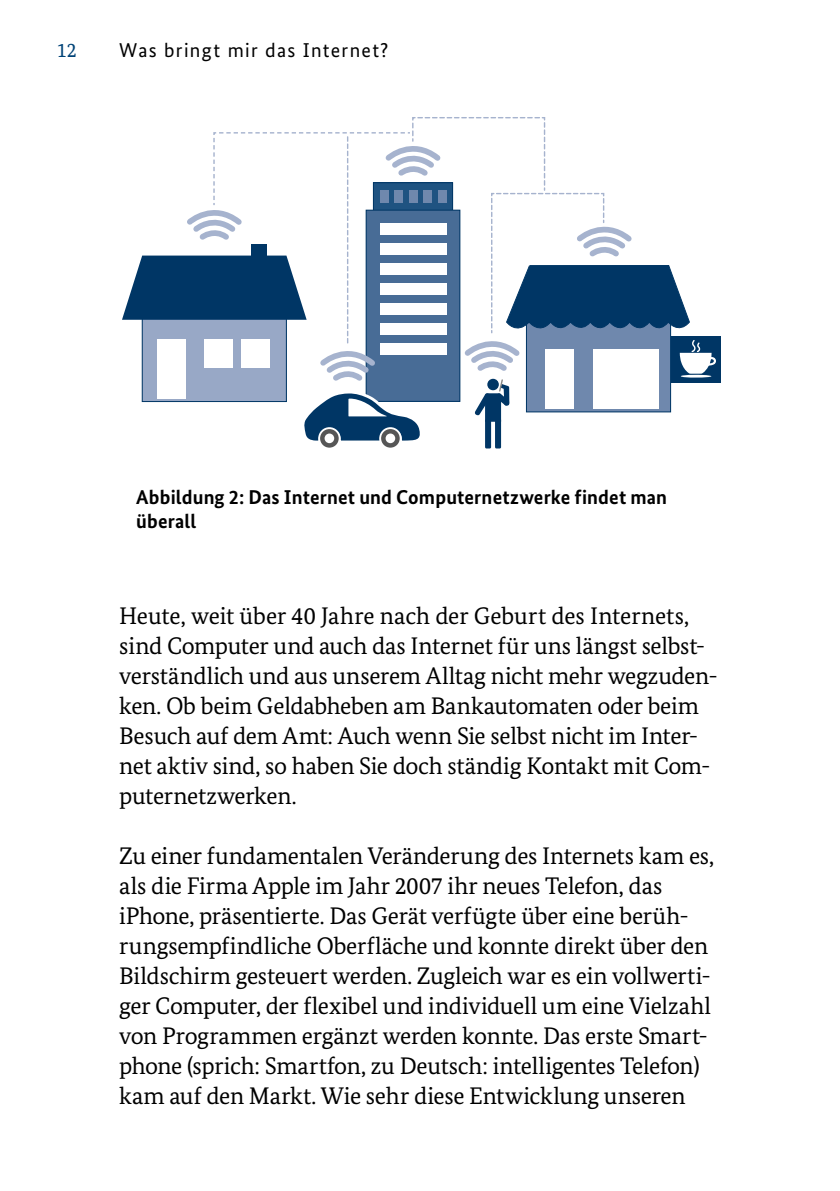
<style>
.page{position:relative;width:840px;height:1191px;background:#fff}
.page>*{position:absolute;margin:0;border:0;box-sizing:border-box;transform-origin:0 0}
.C-02-p-Fließtext{font:24px/30px "Bundes Serif";letter-spacing:-.01em;color:#000}
.D-03-Grafikhead{font:700 20px/24px "Bundes Sans";letter-spacing:.01em;color:#000}
.t1{font:20px "Bundes Sans";letter-spacing:.065em;color:#000}
.t2{font:20px "Bundes Serif";color:#004377}
</style>
<div class="page">
<div style="left:666px;top:336px;width:54px;height:47px;background:#003665"></div>
<div style="left:318px;top:427px;width:22px;height:22px;border:2px solid #fff;border-radius:50%"></div>
<div style="left:379px;top:427px;width:22px;height:22px;border:2px solid #fff;border-radius:50%"></div>
<svg style="left:122px;top:117px;width:594px;height:331px"></svg>
<div style="left:251px;top:244px;width:16px;height:19px;background:#003665"></div>
<p class="t2" style="left:57px;top:38px;width:21px">12</p>
<p class="t1" style="left:119px;top:38px;width:270px">Was bringt mir das Internet?</p>
<p class="D-03-Grafikhead" style="left:136px;top:484px;width:532px">Abbildung 2: Das Internet und Computernetzwerke findet man überall</p>
<p class="C-02-p-Fließtext" style="left:119px;top:600px;width:599px">Heute, weit über 40 Jahre nach der Geburt des Internets, sind Computer und auch das Internet für uns längst selbst&shy;verständlich und aus unserem Alltag nicht mehr wegzuden&shy;ken. Ob beim Geldabheben am Bankautomaten oder beim Besuch auf dem Amt: Auch wenn Sie selbst nicht im Inter&shy;net aktiv sind, so haben Sie doch ständig Kontakt mit Com&shy;puternetzwerken.</p>
<p class="C-02-p-Fließtext" style="left:119px;top:840px;width:596px">Zu einer fundamentalen Veränderung des Internets kam es, als die Firma Apple im Jahr 2007 ihr neues Telefon, das iPhone, präsentierte. Das Gerät verfügte über eine berüh&shy;rungsempfindliche Oberfläche und konnte direkt über den Bildschirm gesteuert werden. Zugleich war es ein vollwerti&shy;ger Computer, der flexibel und individuell um eine Vielzahl von Programmen ergänzt werden konnte. Das erste Smart&shy;phone (sprich: Smartfon, zu Deutsch: intelligentes Telefon) kam auf den Markt. Wie sehr diese Entwicklung unseren</p>
</div>
